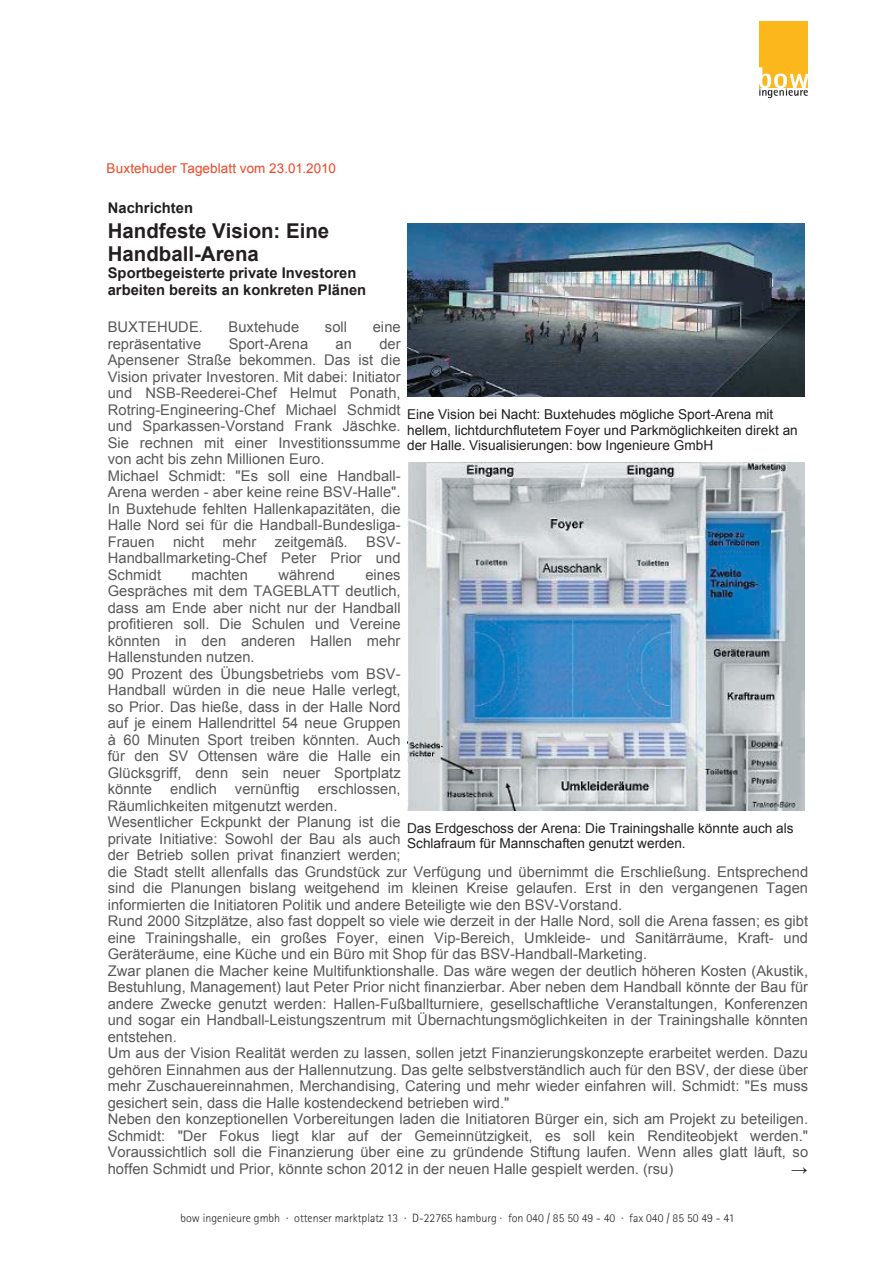
<style>
.page{position:relative;width:893px;height:1263px;background:#fff}
.page>*{position:absolute;margin:0;border:0;box-sizing:border-box;transform-origin:0 0}
.t1{font:700 20.4px/22.8px "Arial";color:#231f20}
.t2{font:16.5px "Times New Roman";color:#231f20}
.t3{font:14.7px/16.5px "Arial";color:#57585a}
.t4{font:700 14.7px/16.5px "Arial";color:#231f20}
.t5{font:13.65px/15.1px "Arial";color:#231f20}
.t6{font:13.5px "Arial";letter-spacing:.005em;color:#ef4725}
.t7{font:300 12px "Rotis Sans Serif";color:#231f20}
</style>
<div class="page">
<img style="left:760px;top:21px;width:47px;height:76px">
<img style="left:407px;top:223px;width:398px;height:174px">
<img style="left:407px;top:463px;width:398px;height:347px">
<p class="t6" style="left:107px;top:159px;width:231px">Buxtehuder Tageblatt vom 23.01.2010</p>
<p class="t4" style="left:108px;top:200px;width:87px">Nachrichten</p>
<h1 class="t1" style="left:108px;top:220px;width:223px">Handfeste Vision: Eine<br>Handball-Arena</h1>
<p class="t4" style="left:108px;top:265px;width:260px">Sportbegeisterte private Investoren arbeiten bereits an konkreten Plänen</p>
<p class="t3" style="left:108px;top:319px;width:97px">BUXTEHUDE.</p>
<p class="t3" style="left:229px;top:319px;width:72px">Buxtehude</p>
<p class="t3" style="left:325px;top:319px;width:24px">soll</p>
<p class="t3" style="left:373px;top:319px;width:29px">eine</p>
<p class="t3" style="left:108px;top:336px;width:95px">repräsentative</p>
<p class="t3" style="left:229px;top:336px;width:81px">Sport-Arena</p>
<p class="t3" style="left:336px;top:336px;width:18px">an</p>
<p class="t3" style="left:108px;top:336px;width:294px;text-indent:272px">der Apensener Straße bekommen. Das ist die Vision privater Investoren. Mit dabei: Initiator und NSB-Reederei-Chef Helmut Ponath, Rotring-Engineering-Chef Michael Schmidt und Sparkassen-Vorstand Frank Jäschke.<br>Sie rechnen mit einer Investitionssumme von acht bis zehn Millionen Euro.<br>Michael Schmidt: "Es soll eine Handball-Arena werden - aber keine reine BSV-Halle".<br>In Buxtehude fehlten Hallenkapazitäten, die Halle Nord sei für die Handball-Bundesliga-Frauen</p>
<p class="t5" style="left:407px;top:407px;width:392px">Eine Vision bei Nacht: Buxtehudes mögliche Sport-Arena mit hellem, lichtdurchflutetem Foyer und Parkmöglichkeiten direkt an der Halle. Visualisierungen: bow Ingenieure GmbH</p>
<p class="t3" style="left:108px;top:534px;width:294px;text-align:justify;text-indent:258px">BSV-Handballmarketing-Chef Peter Prior und Schmidt</p>
<p class="t3" style="left:173px;top:534px;width:33px">nicht</p>
<p class="t3" style="left:223px;top:534px;width:35px">mehr</p>
<p class="t3" style="left:275px;top:534px;width:74px">zeitgemäß.</p>
<p class="t3" style="left:191px;top:567px;width:58px">machten</p>
<p class="t3" style="left:278px;top:567px;width:58px">während</p>
<p class="t3" style="left:108px;top:567px;width:702px;text-indent:258px">eines<br>Gespräches mit dem TAGEBLATT deutlich,<br>dass am Ende aber nicht nur der Handball<br>profitieren soll. Die Schulen und Vereine<br>könnten in den anderen Hallen mehr<br>Hallenstunden nutzen.<br>90 Prozent des Übungsbetriebs vom BSV-<br>Handball würden in die neue Halle verlegt,<br>so Prior. Das hieße, dass in der Halle Nord<br>auf je einem Hallendrittel 54 neue Gruppen<br>à 60 Minuten Sport treiben könnten. Auch<br>für den SV Ottensen wäre die Halle ein<br>Glücksgriff, denn sein neuer Sportplatz<br>könnte endlich vernünftig erschlossen,<br>Räumlichkeiten mitgenutzt werden.<br>Wesentlicher Eckpunkt der Planung ist die<br>private Initiative: Sowohl der Bau als auch<br>der Betrieb sollen privat finanziert werden;<br>die Stadt stellt allenfalls das Grundstück zur Verfügung und übernimmt die Erschließung. Entsprechend sind die Planungen bislang weitgehend im kleinen Kreise gelaufen. Erst in den vergangenen Tagen informierten die Initiatoren Politik und andere Beteiligte wie den BSV-Vorstand.<br>Rund 2000 Sitzplätze, also fast doppelt so viele wie derzeit in der Halle Nord, soll die Arena fassen; es gibt eine Trainingshalle, ein großes Foyer, einen Vip-Bereich, Umkleide- und Sanitärräume, Kraft- und Geräteräume, eine Küche und ein Büro mit Shop für das BSV-Handball-Marketing.<br>Zwar planen die Macher keine Multifunktionshalle. Das wäre wegen der deutlich höheren Kosten (Akustik, Bestuhlung, Management) laut Peter Prior nicht finanzierbar. Aber neben dem Handball könnte der Bau für andere Zwecke genutzt werden: Hallen-Fußballturniere, gesellschaftliche Veranstaltungen, Konferenzen und sogar ein Handball-Leistungszentrum mit Übernachtungsmöglichkeiten in der Trainingshalle könnten entstehen.<br>Um aus der Vision Realität werden zu lassen, sollen jetzt Finanzierungskonzepte erarbeitet werden. Dazu gehören Einnahmen aus der Hallennutzung. Das gelte selbstverständlich auch für den BSV, der diese über mehr Zuschauereinnahmen, Merchandising, Catering und mehr wieder einfahren will. Schmidt: "Es muss gesichert sein, dass die Halle kostendeckend betrieben wird."<br>Neben den konzeptionellen Vorbereitungen laden die Initiatoren Bürger ein, sich am Projekt zu beteiligen.<br>Schmidt: "Der Fokus liegt klar auf der Gemeinnützigkeit, es soll kein Renditeobjekt werden." Voraussichtlich soll die Finanzierung über eine zu gründende Stiftung laufen. Wenn alles glatt läuft, so hoffen Schmidt und Prior, könnte schon 2012 in der neuen Halle gespielt werden. (rsu)</p>
<p class="t3" style="left:108px;top:1211px;width:697px">Investitionssumme: 8 bis 10 Millionen Euro, Ausmaße: 66 x 66 Meter, Rund 2000 Sitzplätze, Spielfeld 20 x</p>
<p class="t5" style="left:407px;top:821px;width:388px">Das Erdgeschoss der Arena: Die Trainingshalle könnte auch als<br>Schlafraum für Mannschaften genutzt werden.</p>
<p class="t2" style="left:791px;top:1158px;width:18px">→</p>
<p class="t7" style="left:181px;top:1211px;width:555px">bow ingenieure gmbh · ottenser marktplatz 13 · D-22765 hamburg · fon 040 / 85 50 49 - 40 · fax 040 / 85 50 49 - 41</p>
</div>
